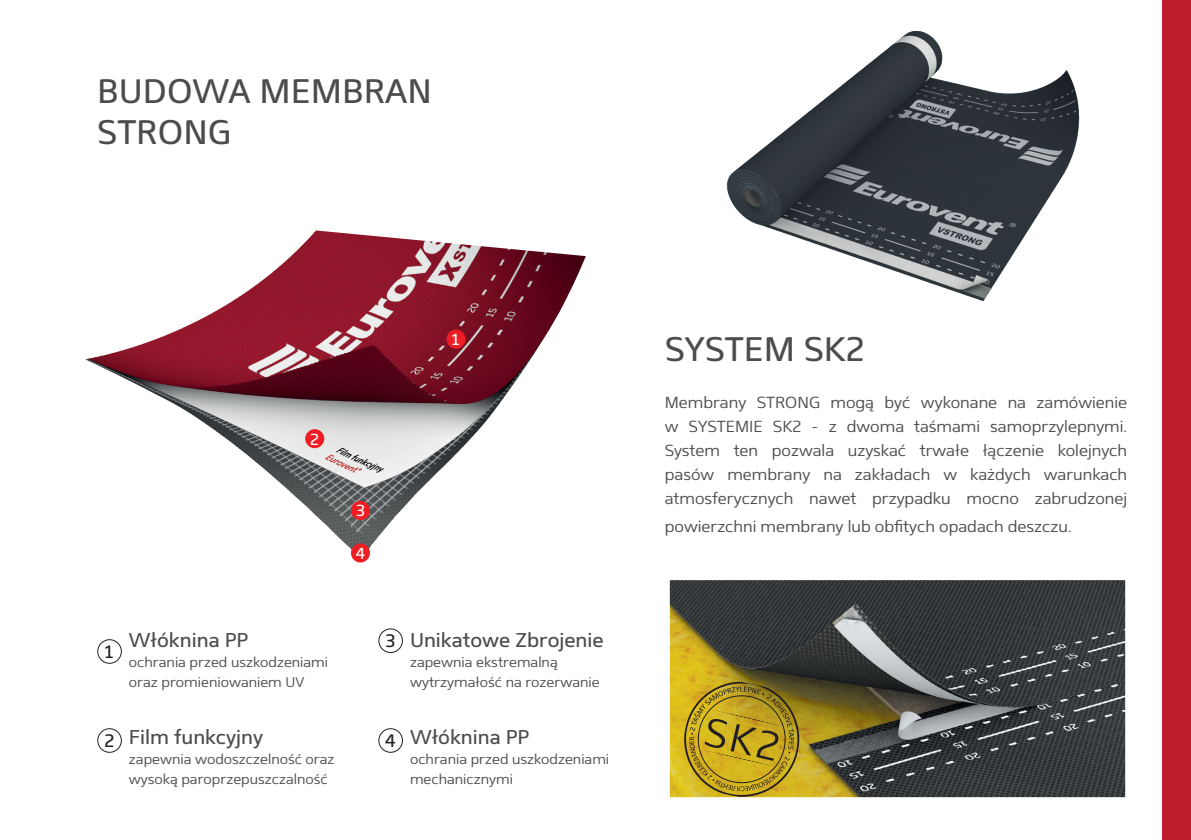
<style>
.page{position:relative;width:1191px;height:840px;background:#fff}
.page>*{position:absolute;margin:0;border:0;box-sizing:border-box;transform-origin:0 0}
.t1{font:34px/40.8px "Mentone";color:#4b4c4d}
.t2{font:20px "Mentone";color:#4b4c4d}
.t3{font:18px "Mentone";color:#231f20}
.t4{font:300 16px/24px "Mentone";color:#4b4c4d;text-align:justify}
.t5{font:16px "Mentone";color:#fff}
.t6{font:300 14px/20px "Mentone";color:#4b4c4d}
</style>
<div class="page">
<img style="left:85px;top:230px;width:501px;height:333px">
<div style="left:305px;top:429px;width:19px;height:19px;background:#ee1d23;border-radius:50%"></div>
<div style="left:446px;top:329px;width:19px;height:19px;background:#ee1d23;border-radius:50%"></div>
<div style="left:351px;top:500px;width:19px;height:19px;background:#ee1d23;border-radius:50%"></div>
<div style="left:351px;top:543px;width:19px;height:19px;background:#ee1d23;border-radius:50%"></div>
<svg style="left:669px;top:580px;width:457px;height:218px;background:#4d4e43"></svg>
<svg style="left:680px;top:677px;width:123px;height:121px;background:#b19722"></svg>
<div style="left:97px;top:727px;width:25px;height:25px;border:1px solid #231f20;border-radius:50%"></div>
<div style="left:378px;top:727px;width:25px;height:25px;border:1px solid #231f20;border-radius:50%"></div>
<div style="left:97px;top:638px;width:25px;height:25px;border:1px solid #231f20;border-radius:50%"></div>
<div style="left:378px;top:628px;width:25px;height:24px;border:1px solid #231f20;border-radius:50%"></div>
<div style="left:1162px;top:0;width:29px;height:839px;background:#bf1f2c"></div>
<img style="left:727px;top:30px;width:353px;height:272px">
<h1 class="t1" style="left:97px;top:71px;width:336px">BUDOWA MEMBRAN<br>STRONG</h1>
<p class="t5" style="left:452px;top:330px;width:9px">1</p>
<p class="t5" style="left:310px;top:429px;width:10px">2</p>
<p class="t5" style="left:356px;top:501px;width:10px">3</p>
<p class="t5" style="left:356px;top:543px;width:11px">4</p>
<p class="t3" style="left:105px;top:640px;width:10px">1</p>
<p class="t2" style="left:129px;top:627px;width:121px">Włóknina PP</p>
<p class="t6" style="left:129px;top:651px;width:201px">ochrania przed uszkodzeniami oraz promieniowaniem UV</p>
<p class="t3" style="left:385px;top:630px;width:12px">3</p>
<p class="t2" style="left:410px;top:627px;width:195px">Unikatowe Zbrojenie</p>
<p class="t6" style="left:410px;top:651px;width:191px">zapewnia ekstremalną wytrzymałość na rozerwanie</p>
<p class="t2" style="left:129px;top:724px;width:136px">Film funkcyjny</p>
<p class="t6" style="left:129px;top:748px;width:207px">zapewnia wodoszczelność oraz wysoką paroprzepuszczalność</p>
<p class="t3" style="left:105px;top:729px;width:11px">2</p>
<p class="t2" style="left:410px;top:724px;width:121px">Włóknina PP</p>
<p class="t6" style="left:410px;top:748px;width:201px">ochrania przed uszkodzeniami mechanicznymi</p>
<p class="t3" style="left:385px;top:729px;width:12px">4</p>
<h1 class="t1" style="left:665px;top:328px;width:201px">SYSTEM SK2</h1>
<p class="t4" style="left:665px;top:390px;width:464px">Membrany STRONG mogą być wykonane na zamówienie w SYSTEMIE SK2 - z dwoma taśmami samoprzylepnymi.<br>System ten pozwala uzyskać trwałe łączenie kolejnych pasów membrany na zakładach w każdych warunkach atmosferycznych nawet przypadku mocno zabrudzonej</p>
<p class="t4" style="left:665px;top:514px;width:408px">powierzchni membrany lub obfitych opadach deszczu.</p>
</div>
